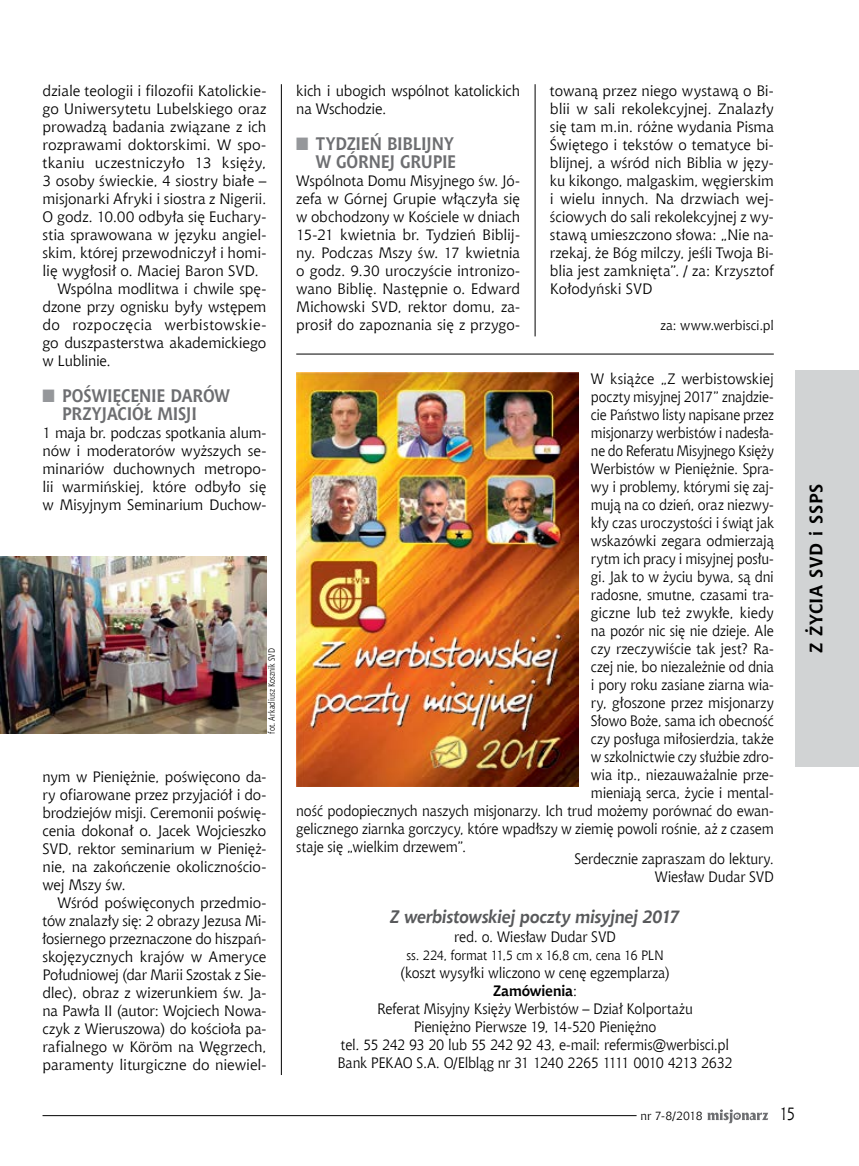
<style>
.page{position:relative;width:859px;height:1166px;background:#fff}
.page>*{position:absolute;margin:0;border:0;box-sizing:border-box;transform-origin:0 0}
.t1{font:700 18px/18px "Chianti EU";letter-spacing:-.01em;color:#6d6e71;scale:.9 1}
.t2{font:italic 700 18px "Chianti EU";letter-spacing:-.02em;color:#58595b;scale:.95 1}
.t3{font:700 18px "Chianti EU";letter-spacing:.035em;color:#000}
.t4{font:18px "Chianti EU";color:#000;scale:.85 1}
.t5{font:15px/18px "Chianti EU";letter-spacing:-.01em;color:#000;text-align:justify}
.t6{font:15px/18px "Chianti EU";letter-spacing:-.01em;color:#000;text-align:right;scale:.95 1}
.t7{font:15px "Chianti EU";letter-spacing:-.01em;color:#000;scale:.94 1}
.t8{font:15px "Chianti EU";letter-spacing:-.01em;color:#000;scale:.96 1}
.t9{font:15px "Chianti EU";letter-spacing:-.01em;color:#000;scale:.93 1}
.t10{font:15px "Chianti EU";letter-spacing:.015em;color:#000;scale:1.04 1}
.t11{font:15px "Chianti EU";letter-spacing:-.01em;color:#000;scale:1.04 1}
.t12{font:15px "Chianti EU";letter-spacing:.025em;color:#000}
.t13{font:15px "Chianti EU";letter-spacing:-.01em;color:#000;scale:.92 1}
.t14{font:13.5px "Chianti EU";letter-spacing:-.01em;color:#000;scale:.95 1}
.t15{font:13.5px "Chianti EU";letter-spacing:-.01em;color:#000}
.t16{font:12px "Chianti EU";letter-spacing:-.02em;color:#000}
.t17{font:9px "Chianti EU";letter-spacing:.025em;color:#000;scale:.8 1}
.s1{color:#95979a}
.s2{font-weight:700}
</style>
<div class="page">
<div style="left:796px;top:370px;width:63px;height:396px;background:#d1d3d4"></div>
<img style="left:296px;top:372px;width:282px;height:414px">
<img style="left:0;top:556px;width:266px;height:177px">
<hr style="left:43px;top:1114px;width:594px;height:1px;background:#000">
<svg style="left:707px;top:1109px;width:61px;height:13px"></svg>
<hr style="left:535px;top:84px;width:1px;height:252px;background:#000">
<hr style="left:296px;top:353px;width:478px;height:1px;background:#000">
<hr style="left:281px;top:84px;width:1px;height:990px;background:#000">
<p class="t5" style="left:43px;top:81px;width:225px">dziale teologii i filozofii Katolickie-</p>
<p class="t5" style="left:43px;top:99px;width:225px">go Uniwersytetu Lubelskiego oraz</p>
<p class="t5" style="left:43px;top:117px;width:225px">prowadzą badania związane z ich</p>
<p class="t11" style="left:43px;top:135px;width:217px">rozprawami doktorskimi. W spo-</p>
<p class="t10" style="left:43px;top:153px;width:217px">tkaniu uczestniczyło 13 księży,</p>
<p class="t5" style="left:43px;top:171px;width:225px">3 osoby świeckie, 4 siostry białe –</p>
<p class="t5" style="left:43px;top:189px;width:225px">misjonarki Afryki i siostra z Nigerii.</p>
<p class="t5" style="left:43px;top:207px;width:225px">O godz. 10.00 odbyła się Euchary-</p>
<p class="t5" style="left:43px;top:225px;width:225px">stia sprawowana w języku angiel-</p>
<p class="t5" style="left:43px;top:243px;width:225px">skim, której przewodniczył i homi-</p>
<p class="t5" style="left:43px;top:261px;width:218px">lię wygłosił o. Maciej Baron SVD.</p>
<p class="t5" style="left:58px;top:279px;width:210px">Wspólna modlitwa i chwile spę-</p>
<p class="t5" style="left:43px;top:297px;width:225px">dzone przy ognisku były wstępem</p>
<p class="t12" style="left:43px;top:315px;width:225px">do rozpoczęcia werbistowskie-</p>
<p class="t5" style="left:43px;top:333px;width:225px">go duszpasterstwa akademickiego</p>
<p class="t5" style="left:43px;top:351px;width:70px">w Lublinie.</p>
<p class="t1" style="left:62px;top:387px;width:188px;text-indent:-20px"><span class="s1">■</span> POŚWIĘCENIE DARÓW<br>PRZYJACIÓŁ MISJI</p>
<p class="t5" style="left:43px;top:423px;width:225px">1 maja br. podczas spotkania alum&shy;nów i moderatorów wyższych se&shy;minariów duchownych metropo&shy;lii warmińskiej, które odbyło się w Misyjnym Seminarium Duchow-</p>
<p class="t17" style="left:266px;top:733px;width:108px;rotate:-90deg">fot. Arkadiusz Kosznik SVD</p>
<p class="t5" style="left:43px;top:767px;width:225px">nym w Pieniężnie, poświęcono da&shy;ry ofiarowane przez przyjaciół i do&shy;brodziejów misji. Ceremonii poświę&shy;cenia dokonał o. Jacek Wojcieszko SVD, rektor seminarium w Pienięż&shy;nie, na zakończenie okolicznościo&shy;wej Mszy św.</p>
<p class="t5" style="left:43px;top:893px;width:225px;text-indent:15px">Wśród poświęconych przedmio&shy;tów znalazły się: 2 obrazy Jezusa Mi&shy;łosiernego przeznaczone do hiszpań&shy;skojęzycznych krajów w Ameryce Południowej (dar Marii Szostak z Sie&shy;dlec), obraz z wizerunkiem św. Ja&shy;na Pawła II (autor: Wojciech Nowa&shy;czyk z Wieruszowa) do kościoła pa&shy;rafialnego w Köröm na Węgrzech, paramenty liturgiczne do niewiel-</p>
<p class="t5" style="left:296px;top:81px;width:225px">kich i ubogich wspólnot katolickich na Wschodzie.</p>
<p class="t1" style="left:296px;top:135px;width:179px;text-align:right"><span class="s1">■</span> TYDZIEŃ BIBLIJNY<br>W GÓRNEJ GRUPIE</p>
<p class="t5" style="left:296px;top:171px;width:225px">Wspólnota Domu Misyjnego św. Jó&shy;zefa w Górnej Grupie włączyła się w obchodzony w Kościele w dniach 15-21 kwietnia br. Tydzień Biblij&shy;ny. Podczas Mszy św. 17 kwietnia o godz. 9.30 uroczyście intronizo&shy;wano Biblię. Następnie o. Edward Michowski SVD, rektor domu, za&shy;prosił do zapoznania się z przygo-</p>
<p class="t5" style="left:550px;top:81px;width:225px">towaną przez niego wystawą o Bi&shy;blii w sali rekolekcyjnej. Znalazły się tam m.in. różne wydania Pisma Świętego i tekstów o tematyce bi&shy;blijnej, a wśród nich Biblia w języ&shy;ku kikongo, malgaskim, węgierskim i wielu innych. Na drzwiach wej&shy;ściowych do sali rekolekcyjnej z wy&shy;stawą umieszczono słowa: „Nie na&shy;rzekaj, że Bóg milczy, jeśli Twoja Bi&shy;blia jest zamknięta”. / za: Krzysztof Kołodyński SVD</p>
<p class="t15" style="left:660px;top:317px;width:115px">za: www.werbisci.pl</p>
<p class="t5" style="left:591px;top:369px;width:184px">W książce „Z werbistowskiej</p>
<p class="t7" style="left:591px;top:387px;width:196px">poczty misyjnej 2017” znajdzie-</p>
<p class="t9" style="left:591px;top:405px;width:198px">cie Państwo listy napisane przez</p>
<p class="t9" style="left:591px;top:423px;width:198px">misjonarzy werbistów i nadesła-</p>
<p class="t13" style="left:591px;top:441px;width:200px">ne do Referatu Misyjnego Księży</p>
<p class="t6" style="left:591px;top:459px;width:194px">Werbistów w Pieniężnie. Spra-</p>
<p class="t6" style="left:591px;top:477px;width:194px">wy i problemy, którymi się zaj-</p>
<p class="t6" style="left:591px;top:495px;width:194px">mują na co dzień, oraz niezwy-</p>
<p class="t6" style="left:591px;top:513px;width:194px">kły czas uroczystości i świąt jak</p>
<p class="t8" style="left:591px;top:531px;width:192px">wskazówki zegara odmierzają</p>
<p class="t7" style="left:591px;top:549px;width:196px">rytm ich pracy i misyjnej posłu-</p>
<p class="t6" style="left:591px;top:567px;width:194px">gi. Jak to w życiu bywa, są dni</p>
<p class="t6" style="left:591px;top:585px;width:194px">radosne, smutne, czasami tra-</p>
<p class="t5" style="left:591px;top:603px;width:184px">giczne lub też zwykłe, kiedy</p>
<p class="t6" style="left:591px;top:621px;width:194px">na pozór nic się nie dzieje. Ale</p>
<p class="t5" style="left:591px;top:639px;width:184px">czy rzeczywiście tak jest? Ra-</p>
<p class="t6" style="left:591px;top:657px;width:194px">czej nie, bo niezależnie od dnia</p>
<p class="t6" style="left:591px;top:675px;width:194px">i pory roku zasiane ziarna wia-</p>
<p class="t8" style="left:591px;top:693px;width:192px">ry, głoszone przez misjonarzy</p>
<p class="t7" style="left:591px;top:711px;width:196px">Słowo Boże, sama ich obecność</p>
<p class="t6" style="left:591px;top:729px;width:194px">czy posługa miłosierdzia, także</p>
<p class="t7" style="left:591px;top:747px;width:196px">w szkolnictwie czy służbie zdro-</p>
<p class="t8" style="left:591px;top:765px;width:192px">wia itp., niezauważalnie prze-</p>
<p class="t6" style="left:591px;top:783px;width:194px">mieniają serca, życie i mental-</p>
<p class="t6" style="left:296px;top:801px;width:504px">ność podopiecznych naszych misjonarzy. Ich trud możemy porównać do ewan-</p>
<p class="t6" style="left:296px;top:819px;width:504px">gelicznego ziarnka gorczycy, które wpadłszy w ziemię powoli rośnie, aż z czasem</p>
<p class="t6" style="left:296px;top:837px;width:180px">staje się „wielkim drzewem”.</p>
<p class="t6" style="left:574px;top:849px;width:211px">Serdecznie zapraszam do lektury.<br>Wiesław Dudar SVD</p>
<p class="t2" style="left:390px;top:905px;width:306px">Z werbistowskiej poczty misyjnej 2017</p>
<p class="t6" style="left:454px;top:927px;width:172px">red. o. Wiesław Dudar SVD</p>
<p class="t14" style="left:406px;top:947px;width:272px">ss. 224, format 11,5 cm x 16,8 cm, cena 16 PLN</p>
<p class="t6" style="left:337px;top:963px;width:417px;text-align:center">(koszt wysyłki wliczono w cenę egzemplarza)<br><span class="s2">Zamówienia</span>:<br>Referat Misyjny Księży Werbistów – Dział Kolportażu<br>Pieniężno Pierwsze 19, 14-520 Pieniężno<br>tel. 55 242 93 20 lub 55 242 92 43, e-mail: refermis@werbisci.pl Bank PEKAO S.A. O/Elbląg nr 31 1240 2265 1111 0010 4213 2632</p>
<p class="t3" style="left:805px;top:653px;width:171px;rotate:-90deg">Z ŻYCIA SVD i SSPS</p>
<p class="t16" style="left:640px;top:1108px;width:64px">nr 7-8/2018</p>
<p class="t4" style="left:779px;top:1102px;width:20px">15</p>
</div>
